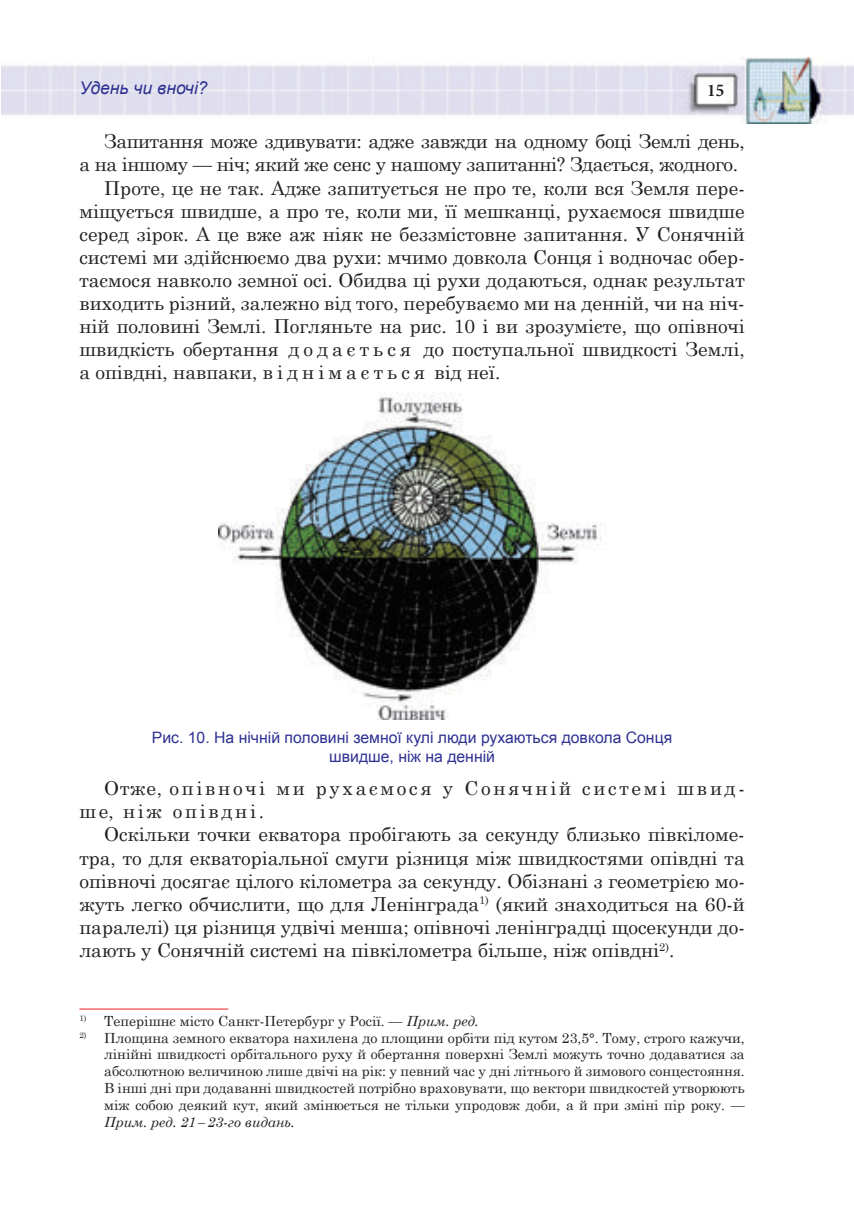
<style>
.page{position:relative;width:854px;height:1226px;background:#fff}
.page>*{position:absolute;margin:0;border:0;box-sizing:border-box;transform-origin:0 0}
.Text{font:19.25px/23.1px "Century Schoolbook";color:#231f20;text-align:justify}
.Text-2{font:19.25px/23.1px "Century Schoolbook";letter-spacing:-.02em;color:#231f20}
.Text-3{font:19.25px/23.1px "Century Schoolbook";letter-spacing:.14em;color:#231f20}
.t1{font:italic 17.5px "Arial";color:#2e3092}
.t2{font:700 17.5px "Minion Cyrillic";color:#231f20}
.Підпис_до_рисунка_co{font:15.75px/18.9px "Arial";color:#2e3092;text-align:center}
.Виноска{font:14px/16.8px "Century Schoolbook";color:#231f20;text-align:justify}
.s1{font-style:italic}
</style>
<div class="page">
<img style="left:1px;top:57px;width:852px;height:66px">
<img style="left:218px;top:392px;width:388px;height:327px">
<hr style="left:79px;top:1008px;width:149px;height:1px;background:#e91c22">
<p class="t1" style="left:79px;top:76px;width:130px">Удень чи вночі?</p>
<p class="t2" style="left:706px;top:80px;width:19px">15</p>
<p class="Text-2" style="left:79px;top:128px;width:666px;text-indent:25px">Запитання може здивувати: адже завжди на одному боці Землі день, а на іншому — ніч; який же сенс у нашому запитанні? Здається, жодного.</p>
<p class="Text" style="left:79px;top:174px;width:666px;text-indent:25px">Проте, це не так. Адже запитується не про те, коли вся Земля пере&shy;міщується швидше, а про те, коли ми, її мешканці, рухаємося швидше серед зірок. А це вже аж ніяк не беззмістовне запитання. У Сонячній системі ми здійснюємо два рухи: мчимо довкола Сонця і водночас обер&shy;таємося навколо земної осі. Обидва ці рухи додаються, однак результат виходить різний, залежно від того, перебуваємо ми на денній, чи на ніч&shy;ній половині Землі. Погляньте на рис. 10 і ви зрозумієте, що опівночі швидкість обертання д о д а є т ь с я до поступальної швидкості Землі, а опівдні, навпаки, в і д н і м а є т ь с я від неї.</p>
<p class="Підпис_до_рисунка_co" style="left:152px;top:728px;width:521px">Рис. 10. На нічній половині земної кулі люди рухаються довкола Сонця швидше, ніж на денній</p>
<p class="Text-3" style="left:79px;top:775px;width:666px;text-indent:25px">Отже, опівночі ми рухаємося у Сонячній системі швид&shy;ше, ніж опівдні.</p>
<p class="Text" style="left:79px;top:821px;width:666px;text-indent:25px">Оскільки точки екватора пробігають за секунду близько півкіломе&shy;тра, то для екваторіальної смуги різниця між швидкостями опівдні та опівночі досягає цілого кілометра за секунду. Обізнані з геометрією мо&shy;жуть легко обчислити, що для Ленінграда<sup>1)</sup> (який знаходиться на 60-й паралелі) ця різниця удвічі менша; опівночі ленінградці щосекунди до&shy;лають у Сонячній системі на півкілометра більше, ніж опівдні<sup>2)</sup>.</p>
<p class="Виноска" style="left:79px;top:1011px;width:401px"><sup>1)</sup> Теперішнє місто Санкт-Петербург у Росії. — <span class="s1">Прим. ред.</span></p>
<p class="Виноска" style="left:104px;top:1027px;width:641px;text-indent:-25px"><sup>2)</sup> Площина земного екватора нахилена до площини орбіти під кутом 23,5°. Тому, строго кажучи, лінійні швидкості орбітального руху й обертання поверхні Землі можуть точно додаватися за абсолютною величиною лише двічі на рік: у певний час у дні літнього й зимового сонцестояння.<br>В інші дні при додаванні швидкостей потрібно враховувати, що вектори швидкостей утворюють між собою деякий кут, який змінюється не тільки упродовж доби, а й при зміні пір року. — <span class="s1">Прим. ред. 21 – 23-го видань.</span></p>
</div>
